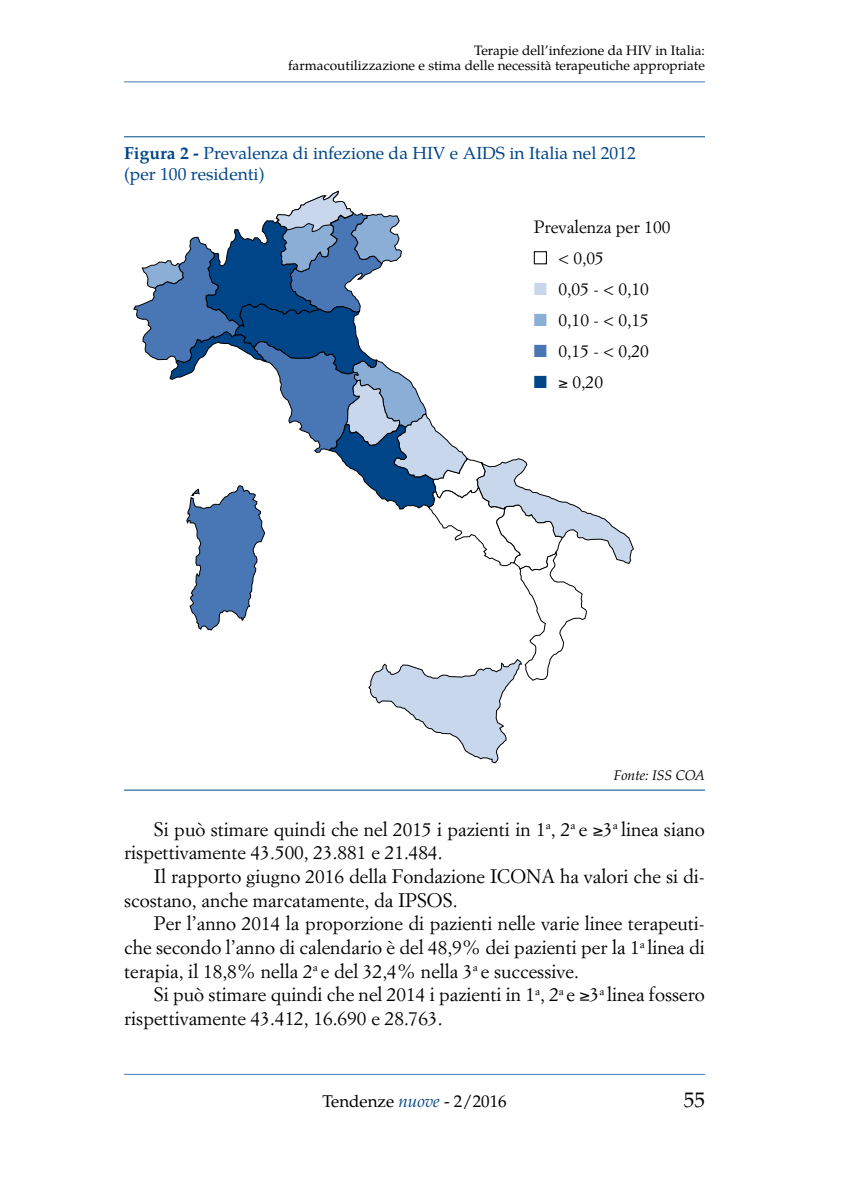
<style>
.page{position:relative;width:844px;height:1191px;background:#fff}
.page>*{position:absolute;margin:0;border:0;box-sizing:border-box;transform-origin:0 0}
.t1{font:21px "Te X Gyre Pagella";color:#000}
.t2{font:19.25px/23.6px "Simoncini Garamond";color:#000}
.t3{font:17.5px/21px "Te X Gyre Pagella";color:#004588}
.t4{font:17.5px/31px "Simoncini Garamond";color:#000}
.t5{font:16.97px "Te X Gyre Pagella";color:#000}
.t6{font:italic 14px "Te X Gyre Pagella";letter-spacing:-.01em;color:#000}
.t7{font:13.65px/15.8px "Te X Gyre Pagella";color:#000;text-align:right}
.s1{font-weight:700}
.s2{color:#c8d7ec}
.s3{color:#8baed7}
.s4{color:#4977b6}
.s5{color:#004588}
.s6{font-style:italic;color:#004588}
</style>
<div class="page">
<hr style="left:124px;top:1074px;width:580px;height:1px;background:#4977b6">
<hr style="left:124px;top:82px;width:580px;height:1px;background:#4977b6">
<hr style="left:124px;top:790px;width:580px;height:1px;background:#004588">
<hr style="left:124px;top:136px;width:580px;height:1px;background:#004588">
<svg style="left:133px;top:191px;width:500px;height:572px"></svg>
<div style="left:533px;top:251px;width:13px;height:13px;border:1px solid #000"></div>
<p class="t7" style="left:288px;top:41px;width:418px">Terapie dell’infezione da HIV in Italia:<br>farmacoutilizzazione e stima delle necessità terapeutiche appropriate</p>
<p class="t3" style="left:124px;top:142px;width:513px"><span class="s1">Figura 2 -</span> Prevalenza di infezione da HIV e AIDS in Italia nel 2012 (per 100 residenti)</p>
<p class="t4" style="left:558px;top:211px;width:113px;text-indent:-25px">Prevalenza per 100 &lt; 0,05</p>
<p class="t4" style="left:533px;top:273px;width:117px"><span class="s2">■</span> 0,05 - &lt; 0,10</p>
<p class="t4" style="left:533px;top:304px;width:117px"><span class="s3">■</span> 0,10 - &lt; 0,15</p>
<p class="t4" style="left:533px;top:335px;width:117px"><span class="s4">■</span> 0,15 - &lt; 0,20</p>
<p class="t4" style="left:533px;top:365px;width:71px"><span class="s5">■</span> ≥ 0,20</p>
<p class="t6" style="left:613px;top:764px;width:92px">Fonte: ISS COA</p>
<p class="t2" style="left:124px;top:817px;width:582px;text-indent:30px">Si può stimare quindi che nel 2015 i pazienti in 1<sup>a</sup>, 2<sup>a</sup> e ≥3<sup>a</sup> linea siano rispettivamente 43.500, 23.881 e 21.484.</p>
<p class="t2" style="left:124px;top:864px;width:582px;text-indent:30px">Il rapporto giugno 2016 della Fondazione ICONA ha valori che si di&shy;scostano, anche marcatamente, da IPSOS.</p>
<p class="t2" style="left:124px;top:911px;width:582px;text-align:justify;text-indent:30px">Per l’anno 2014 la proporzione di pazienti nelle varie linee terapeuti&shy;che secondo l’anno di calendario è del 48,9% dei pazienti per la 1<sup>a</sup> linea di terapia, il 18,8% nella 2<sup>a</sup> e del 32,4% nella 3<sup>a</sup> e successive.</p>
<p class="t2" style="left:124px;top:982px;width:582px;text-indent:30px">Si può stimare quindi che nel 2014 i pazienti in 1<sup>a</sup>, 2<sup>a</sup> e ≥3<sup>a</sup> linea fossero rispettivamente 43.412, 16.690 e 28.763.</p>
<p class="t5" style="left:322px;top:1088px;width:186px">Tendenze <span class="s6">nuove</span> - 2/2016</p>
<p class="t1" style="left:683px;top:1084px;width:22px">55</p>
</div>
